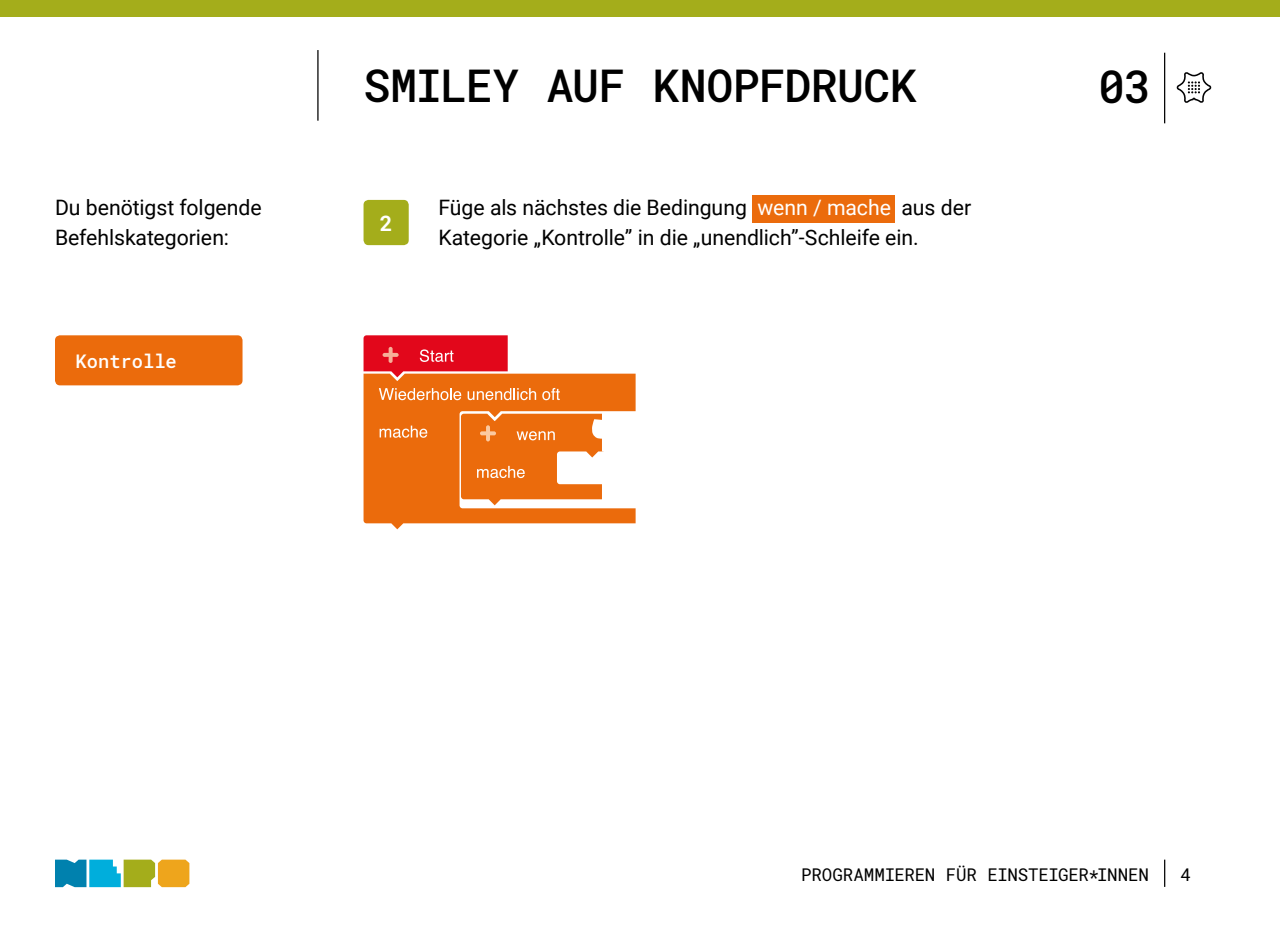
<style>
.page{position:relative;width:1280px;height:936px;background:#fff}
.page>*{position:absolute;margin:0;border:0;box-sizing:border-box;transform-origin:0 0}
.t1{font:500 45px "Roboto Mono";letter-spacing:-.02em;color:#000}
.t2{font:21.25px/30px "Roboto";letter-spacing:-.005em;color:#000}
.t3{font:700 21.25px "Roboto Mono";color:#fff}
.t4{font:500 18.75px "Roboto Mono";color:#fff}
.t5{font:17.5px "Roboto Mono";letter-spacing:-.015em;color:#000}
.s1{color:#fff}
</style>
<div class="page">
<div style="left:0;top:0;width:1280px;height:16px;background:#a4ad1b"></div>
<div style="left:753px;top:195px;width:142px;height:27px;background:#eb6b0c"></div>
<hr style="left:1164px;top:53px;width:1px;height:70px;background:#000">
<hr style="left:317px;top:50px;width:2px;height:71px;background:#000">
<svg style="left:1176px;top:72px;width:36px;height:31px"></svg>
<svg style="left:1164px;top:859px;width:1px;height:27px"></svg>
<svg style="left:55px;top:859px;width:134px;height:27px;background:#7aac81"></svg>
<div style="left:363px;top:200px;width:46px;height:45px;background:#a4ad1b;border-radius:5px"></div>
<svg style="left:363px;top:335px;width:273px;height:194px"></svg>
<div style="left:55px;top:335px;width:187px;height:50px;background:#eb6b0c;border-radius:5px"></div>
<p class="t2" style="left:55px;top:192px;width:208px">Du benötigst folgende<br>Befehlskategorien:</p>
<p class="t4" style="left:76px;top:348px;width:103px">Kontrolle</p>
<h1 class="t1" style="left:363px;top:55px;width:555px">SMILEY AUF KNOPFDRUCK</h1>
<h1 class="t1" style="left:1098px;top:55px;width:54px">03</h1>
<p class="t3" style="left:380px;top:208px;width:14px">2</p>
<p class="t2" style="left:439px;top:192px;width:534px">Füge als nächstes die Bedingung <span class="s1">wenn / mache</span> aus der<br>Kategorie „Kontrolle” in die „unendlich”-Schleife ein.</p>
<p class="t5" style="left:801px;top:862px;width:349px">PROGRAMMIEREN FÜR EINSTEIGER*INNEN</p>
<p class="t5" style="left:1180px;top:862px;width:12px">4</p>
</div>
